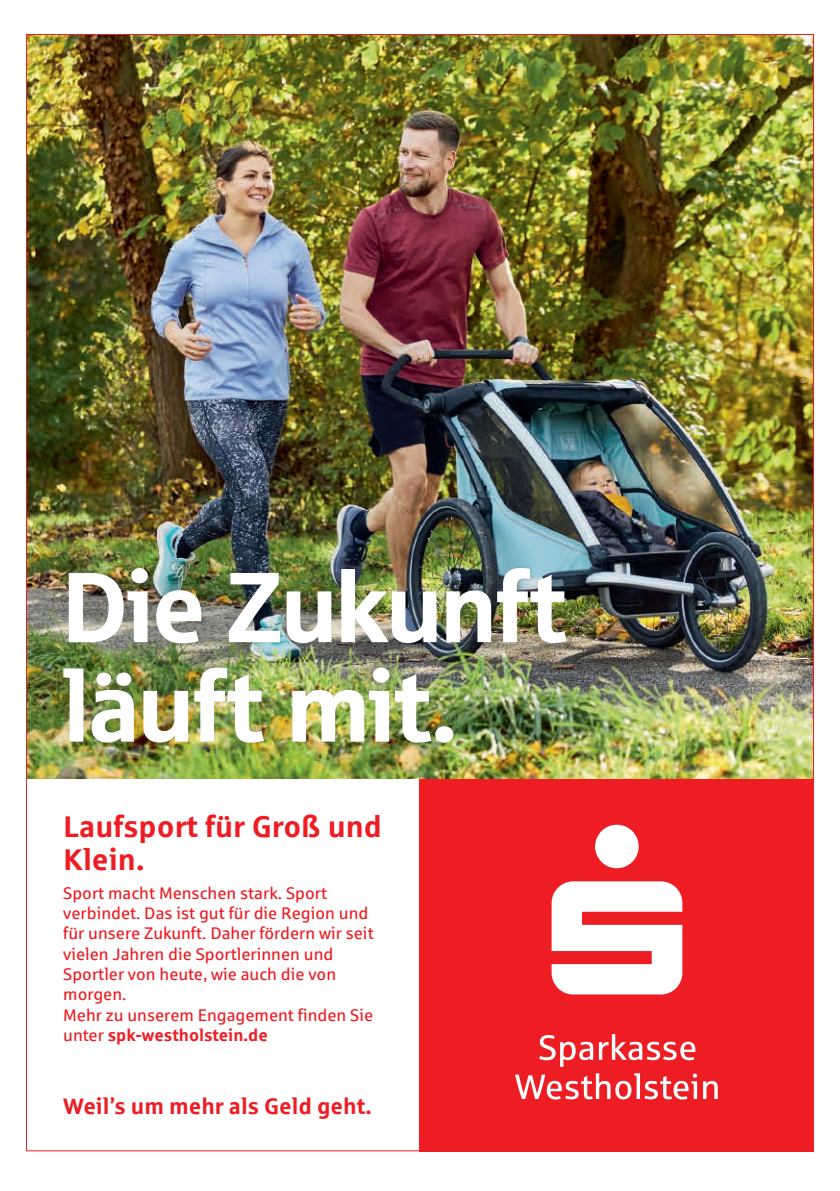
<style>
.page{position:relative;width:840px;height:1191px;background:#fff}
.page>*{position:absolute;margin:0;border:0;box-sizing:border-box;transform-origin:0 0}
.t1{font:99.4px/99.4px "Sparkasse Head";color:#fff}
.t2{font:700 30px/33px "Sparkasse Rg";color:#ee1d23}
.t3{font:700 22.6px "Sparkasse Rg";color:#ee1d23}
.t4{font:16.8px/20.4px "Sparkasse Rg";color:#ee1d23}
.s1{font-weight:700}
</style>
<div class="page">
<img style="left:28px;top:36px;width:783px;height:743px">
<img style="left:67px;top:566px;width:132px;height:79px">
<img style="left:494px;top:566px;width:74px;height:79px">
<img style="left:192px;top:665px;width:74px;height:79px">
<img style="left:290px;top:665px;width:143px;height:79px">
<div style="left:420px;top:779px;width:393px;height:372px;background:#ee1d23"></div>
<svg style="left:515px;top:1073px;width:202px;height:26px"></svg>
<svg style="left:539px;top:1034px;width:156px;height:33px"></svg>
<svg style="left:551px;top:824px;width:131px;height:170px"></svg>
<p class="t1" style="left:63px;top:554px;width:505px">Die Zukunft läuft mit.</p>
<p class="t2" style="left:63px;top:809px;width:320px">Laufsport für Groß und<br>Klein.</p>
<p class="t4" style="left:63px;top:882px;width:312px">Sport macht Menschen stark. Sport verbindet. Das ist gut für die Region und für unsere Zukunft. Daher fördern wir seit vielen Jahren die Sportlerinnen und<br>Sportler von heute, wie auch die von morgen.<br>Mehr zu unserem Engagement finden Sie unter <span class="s1">spk-westholstein.de</span></p>
<p class="t3" style="left:63px;top:1091px;width:310px">Weil’s um mehr als Geld geht.</p>
</div>
